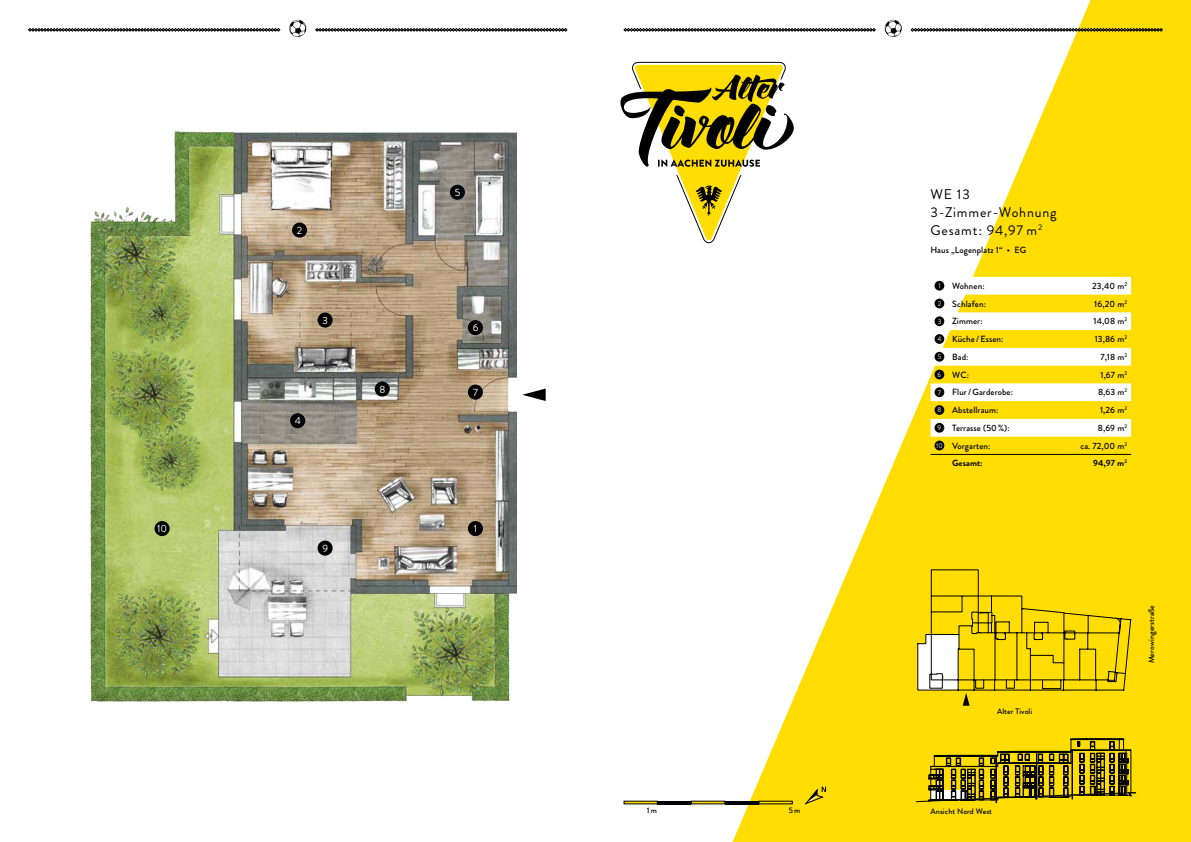
<style>
.page{position:relative;width:1191px;height:842px;background:#fff}
.page>*{position:absolute;margin:0;border:0;box-sizing:border-box;transform-origin:0 0}
.t1{font:14px/18px "Brandon Grotesque";letter-spacing:.06em;color:#000}
.t2{font:10.5px "Brandon Grotesque";color:#fff}
.t3{font:500 9px "Brandon Grotesque";letter-spacing:.01em;color:#000}
.t4{font:700 9px "Brandon Grotesque";letter-spacing:.01em;color:#000}
.t5{font:500 8px "Brandon Grotesque";letter-spacing:.01em;color:#000}
.t6{font:6.8px "Brandon Grotesque";color:#fff}
.s1{font-weight:400;font-size:6.8px;color:#fff}
</style>
<div class="page">
<img style="left:90px;top:28px;width:456px;height:674px">
<svg style="left:522px;top:388px;width:23px;height:13px"></svg>
<svg style="left:28px;top:28px;width:252px;height:4px"></svg>
<svg style="left:315px;top:28px;width:252px;height:4px"></svg>
<svg style="left:289px;top:20px;width:17px;height:17px"></svg>
<div style="left:468px;top:521px;width:15px;height:15px;background:#000;border-radius:50%"></div>
<div style="left:468px;top:320px;width:15px;height:15px;background:#000;border-radius:50%"></div>
<div style="left:468px;top:385px;width:15px;height:15px;background:#000;border-radius:50%"></div>
<div style="left:375px;top:381px;width:15px;height:16px;background:#000;border-radius:50%"></div>
<div style="left:317px;top:541px;width:16px;height:15px;background:#000;border-radius:50%"></div>
<div style="left:154px;top:521px;width:16px;height:15px;background:#000;border-radius:50%"></div>
<div style="left:290px;top:413px;width:15px;height:15px;background:#000;border-radius:50%"></div>
<div style="left:292px;top:223px;width:15px;height:15px;background:#000;border-radius:50%"></div>
<div style="left:450px;top:185px;width:15px;height:15px;background:#000;border-radius:50%"></div>
<div style="left:317px;top:313px;width:16px;height:15px;background:#000;border-radius:50%"></div>
<svg style="left:729px;top:0;width:462px;height:842px;fill:#fd0"></svg>
<svg style="left:804px;top:787px;width:22px;height:18px"></svg>
<hr style="left:657px;top:801px;width:34px;height:3px;background:#000">
<hr style="left:725px;top:801px;width:33px;height:3px;background:#000">
<svg style="left:930px;top:277px;width:201px;height:89px"></svg>
<svg style="left:930px;top:383px;width:201px;height:54px"></svg>
<svg style="left:930px;top:454px;width:18px;height:1px"></svg>
<hr style="left:948px;top:454px;width:122px;height:1px;background:#000">
<hr style="left:1070px;top:454px;width:61px;height:1px;background:#000">
<div style="left:934px;top:281px;width:10px;height:10px;background:#000;border-radius:50%"></div>
<div style="left:934px;top:299px;width:10px;height:9px;background:#000;border-radius:50%"></div>
<div style="left:934px;top:316px;width:10px;height:10px;background:#000;border-radius:50%"></div>
<div style="left:934px;top:334px;width:10px;height:10px;background:#000;border-radius:50%"></div>
<div style="left:934px;top:352px;width:10px;height:10px;background:#000;border-radius:50%"></div>
<div style="left:934px;top:370px;width:10px;height:9px;background:#000;border-radius:50%"></div>
<div style="left:934px;top:387px;width:10px;height:10px;background:#000;border-radius:50%"></div>
<div style="left:934px;top:405px;width:10px;height:10px;background:#000;border-radius:50%"></div>
<div style="left:934px;top:423px;width:10px;height:10px;background:#000;border-radius:50%"></div>
<div style="left:934px;top:441px;width:10px;height:9px;background:#000;border-radius:50%"></div>
<svg style="left:620px;top:62px;width:173px;height:181px"></svg>
<svg style="left:916px;top:738px;width:220px;height:65px;background:#a58f03"></svg>
<svg style="left:917px;top:569px;width:214px;height:137px;background:#eacd11"></svg>
<svg style="left:623px;top:28px;width:252px;height:4px"></svg>
<svg style="left:910px;top:28px;width:252px;height:4px"></svg>
<svg style="left:884px;top:20px;width:17px;height:17px"></svg>
<p class="t2" style="left:157px;top:521px;width:12px">10</p>
<p class="t2" style="left:297px;top:223px;width:7px">2</p>
<p class="t2" style="left:322px;top:313px;width:7px">3</p>
<p class="t2" style="left:295px;top:413px;width:8px">4</p>
<p class="t2" style="left:322px;top:541px;width:7px">9</p>
<p class="t2" style="left:379px;top:382px;width:8px">8</p>
<p class="t2" style="left:455px;top:185px;width:7px">5</p>
<p class="t2" style="left:473px;top:320px;width:7px">6</p>
<p class="t2" style="left:473px;top:385px;width:6px">7</p>
<p class="t2" style="left:474px;top:521px;width:5px">1</p>
<h1 class="t1" style="left:930px;top:185px;width:128px">WE 13<br>3-Zimmer-Wohnung<br>Gesamt: 94,97 m<sup>2</sup></h1>
<p class="t3" style="left:930px;top:243px;width:97px">Haus „Logenplatz 1“ • EG</p>
<p class="t6" style="left:938px;top:281px;width:4px">1</p>
<p class="t3" style="left:952px;top:280px;width:34px">Wohnen:</p>
<p class="t3" style="left:1092px;top:280px;width:36px">23,40 m<sup>2</sup></p>
<p class="t3" style="left:937px;top:297px;width:50px"><span class="s1">2</span> Schlafen:</p>
<p class="t3" style="left:1094px;top:297px;width:34px">16,20 m<sup>2</sup></p>
<p class="t3" style="left:937px;top:315px;width:46px"><span class="s1">3</span> Zimmer:</p>
<p class="t3" style="left:1093px;top:315px;width:35px">14,08 m<sup>2</sup></p>
<p class="t3" style="left:937px;top:333px;width:68px"><span class="s1">4</span> Küche / Essen:</p>
<p class="t3" style="left:1094px;top:333px;width:34px">13,86 m<sup>2</sup></p>
<p class="t3" style="left:937px;top:351px;width:32px"><span class="s1">5</span> Bad:</p>
<p class="t3" style="left:1100px;top:351px;width:28px">7,18 m<sup>2</sup></p>
<p class="t3" style="left:937px;top:368px;width:33px"><span class="s1">6</span> WC:</p>
<p class="t3" style="left:1100px;top:368px;width:28px">1,67 m<sup>2</sup></p>
<p class="t3" style="left:938px;top:386px;width:77px"><span class="s1">7</span> Flur / Garderobe:</p>
<p class="t3" style="left:1098px;top:386px;width:31px">8,63 m<sup>2</sup></p>
<p class="t3" style="left:937px;top:404px;width:62px"><span class="s1">8</span> Abstellraum:</p>
<p class="t3" style="left:1100px;top:404px;width:28px">1,26 m<sup>2</sup></p>
<p class="t3" style="left:937px;top:422px;width:73px"><span class="s1">9</span> Terrasse (50 %):</p>
<p class="t3" style="left:1097px;top:422px;width:31px">8,69 m<sup>2</sup></p>
<p class="t3" style="left:936px;top:439px;width:56px"><span class="s1">10</span> Vorgarten:</p>
<p class="t3" style="left:1080px;top:439px;width:48px">ca. 72,00 m<sup>2</sup></p>
<p class="t4" style="left:952px;top:456px;width:32px">Gesamt:</p>
<p class="t4" style="left:1093px;top:456px;width:35px">94,97 m<sup>2</sup></p>
<p class="t5" style="left:997px;top:706px;width:37px">Alter Tivoli</p>
<p class="t5" style="left:647px;top:805px;width:12px">1 m</p>
<p class="t5" style="left:789px;top:805px;width:13px">5 m</p>
<p class="t5" style="left:930px;top:805px;width:63px">Ansicht Nord West</p>
<p class="t5" style="left:1145px;top:663px;width:60px;rotate:-90deg">Merowingerstraße</p>
</div>
